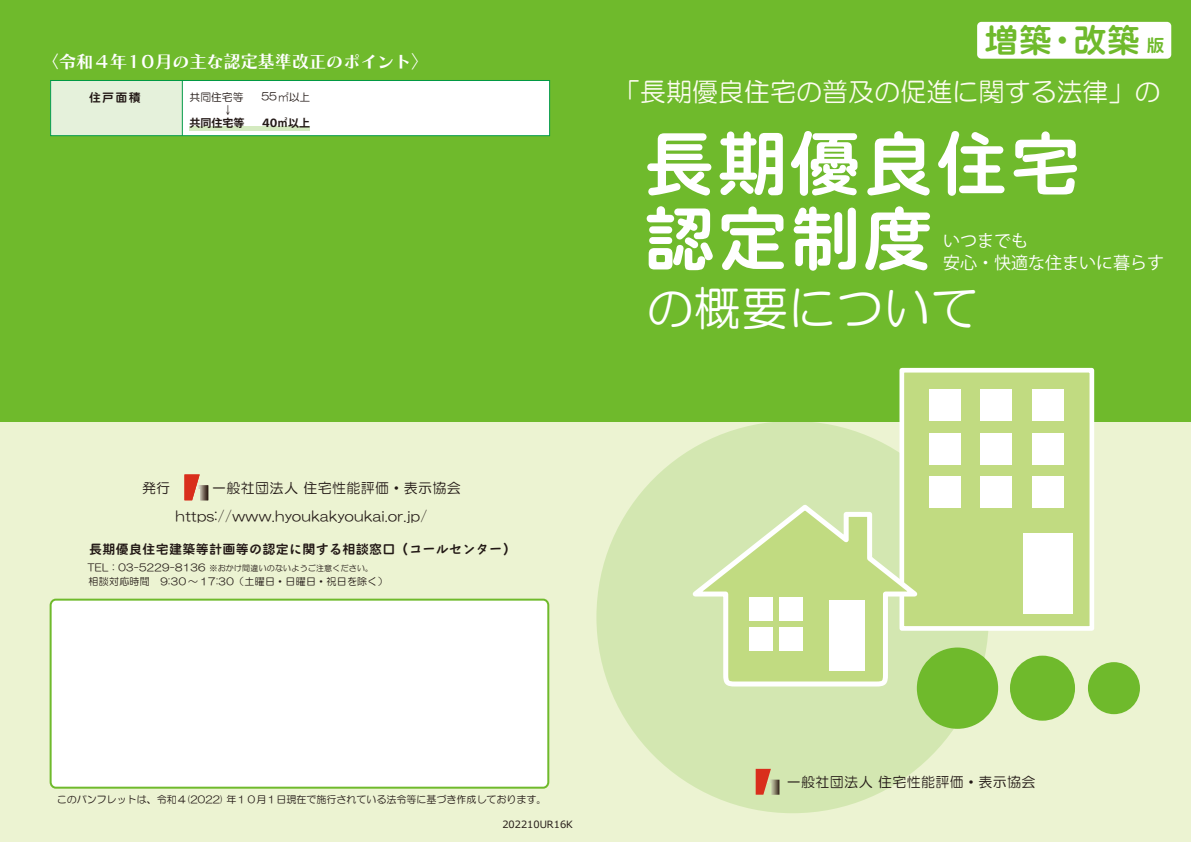
<style>
.page{position:relative;width:1191px;height:842px;background:#ecf3d2}
.page>*{position:absolute;margin:0;border:0;box-sizing:border-box;transform-origin:0 0}
.t1{font:72px/75px "Bokutoh Rera 5";letter-spacing:.015em;color:#fff}
.t2{font:47px "HG Maru Gothic MPRO";letter-spacing:.01em;color:#fff}
.t3{font:34px "Bokutoh Rera 5";color:#6fba2c}
.t4{font:26px "HG Maru Gothic MPRO";color:#fcfcef}
.t5{font:18px "Bokutoh Rera 5";color:#6fba2c}
.t6{font:17.5px "Chiaro Std B";letter-spacing:-.025em;color:#fff}
.t7{font:17px/21.8px "Koz Go Pr 6 N";color:#fff}
.t8{font:14px/28px "HG Maru Gothic MPRO";letter-spacing:.025em;color:#221815}
.t9{font:13px "Bokutoh Rera 5";letter-spacing:.025em;color:#221815}
.t10{font:12px "Bokutoh Rera 5";color:#221815}
.t11{font:700 11px "Koz Go Pr 6 N";color:#221815}
.t12{font:10.8px "HG Maru Gothic MPRO";color:#221815}
.t13{font:10px "HG Maru Gothic MPRO";color:#221815}
.t14{font:10px "HG Maru Gothic MPRO";letter-spacing:.025em;color:#221815}
.t15{font:10px "Meiryo";color:#221815}
.t16{font:8px "HG Maru Gothic MPRO";letter-spacing:.025em;color:#221815}
.s1{font-family:"Koz Go Pr 6 N"}
.s2{font-size:10.5px}
.s3{font-size:10px}
</style>
<div class="page">
<div style="left:0;top:0;width:1191px;height:421px;background:#6fba2c"></div>
<div style="left:51px;top:600px;width:497px;height:188px;background:#fff;border-radius:5px"></div>
<div style="left:50px;top:599px;width:499px;height:190px;border:2px solid #6fba2c;border-radius:5px"></div>
<div style="left:596px;top:421px;width:392px;height:392px;background:#d3e7b1;border-radius:50%"></div>
<div style="left:916px;top:647px;width:82px;height:82px;background:#6fba2c;border-radius:50%"></div>
<div style="left:1010px;top:656px;width:65px;height:65px;background:#6fba2c;border-radius:50%"></div>
<div style="left:1088px;top:662px;width:52px;height:52px;background:#6fba2c;border-radius:50%"></div>
<div style="left:899px;top:368px;width:195px;height:263px;background:#c1db81;border:5px solid #fff"></div>
<div style="left:980px;top:389px;width:31px;height:31px;background:#fff"></div>
<div style="left:1031px;top:389px;width:32px;height:31px;background:#fff"></div>
<div style="left:929px;top:389px;width:31px;height:31px;background:#fff"></div>
<div style="left:980px;top:433px;width:31px;height:31px;background:#fff"></div>
<div style="left:1031px;top:433px;width:32px;height:31px;background:#fff"></div>
<div style="left:929px;top:433px;width:31px;height:31px;background:#fff"></div>
<div style="left:980px;top:476px;width:31px;height:31px;background:#fff"></div>
<div style="left:1031px;top:476px;width:32px;height:31px;background:#fff"></div>
<div style="left:929px;top:476px;width:31px;height:31px;background:#fff"></div>
<div style="left:1023px;top:533px;width:49px;height:80px;background:#fff"></div>
<svg style="left:692px;top:501px;width:229px;height:188px"></svg>
<div style="left:749px;top:597px;width:23px;height:24px;background:#fff"></div>
<div style="left:779px;top:597px;width:24px;height:24px;background:#fff"></div>
<div style="left:829px;top:600px;width:35px;height:71px;background:#fff"></div>
<div style="left:749px;top:628px;width:23px;height:23px;background:#fff"></div>
<div style="left:779px;top:628px;width:24px;height:23px;background:#fff"></div>
<svg style="left:755px;top:769px;width:24px;height:26px"></svg>
<div style="left:182px;top:80px;width:367px;height:56px;background:#fff"></div>
<div style="left:51px;top:80px;width:131px;height:56px;background:#e5f1db"></div>
<div style="left:977px;top:22px;width:194px;height:37px;background:#fff;border-radius:4px"></div>
<div style="left:50px;top:80px;width:500px;height:56px;border:1px solid #094"></div>
<hr style="left:182px;top:80px;width:1px;height:56px;background:#094">
<div style="left:189px;top:126px;width:121px;height:5px;background:#d4eac0"></div>
<svg style="left:184px;top:474px;width:24px;height:26px"></svg>
<p class="t6" style="left:42px;top:50px;width:389px">〈令和４年１０月の主な認定基準改正のポイント<span class="s1">〉</span></p>
<p class="t10" style="left:89px;top:91px;width:53px">住戸面積</p>
<p class="t12" style="left:189px;top:91px;width:55px">共同住宅等</p>
<p class="t12" style="left:261px;top:91px;width:50px"><span class="s2">55</span> ㎡以上</p>
<p class="t11" style="left:189px;top:117px;width:56px">共同住宅等</p>
<p class="t11" style="left:260px;top:117px;width:51px">４０㎡以上</p>
<p class="t8" style="left:142px;top:474px;width:29px">発行</p>
<p class="t8" style="left:175px;top:474px;width:287px;text-indent:37px">一般社団法人 住宅性能評価・表示協会https://www.hyoukakyoukai.or.jp/</p>
<p class="t9" style="left:89px;top:543px;width:428px">長期優良住宅建築等計画等の認定に関する相談窓口（コールセンター）</p>
<p class="t16" style="left:87px;top:564px;width:287px"><span class="s3">TEL：03-5229-8136</span> ※おかけ間違いのないようご注意ください。</p>
<p class="t14" style="left:68px;top:577px;width:322px">　 相談対応時間　9:30 ～ 17:30（土曜日・日曜日・祝日を除く）</p>
<h3 class="t3" style="left:984px;top:23px;width:157px">増築・改築</h3>
<p class="t5" style="left:1146px;top:36px;width:19px">版</p>
<h3 class="t4" style="left:614px;top:79px;width:547px">「長期優良住宅の普及の促進に関する法律」の</h3>
<h1 class="t1" style="left:643px;top:126px;width:440px">長期優良住宅認定制度</h1>
<p class="t7" style="left:943px;top:231px;width:223px">いつまでも<br>安心・快適な住まいに暮らす</p>
<h2 class="t2" style="left:646px;top:284px;width:333px">の概要について</h2>
<p class="t13" style="left:57px;top:795px;width:491px">このパンフレットは、令和４(2022) 年１０月１日現在で施行されている法令等に基づき作成しております。</p>
<p class="t15" style="left:502px;top:817px;width:72px">202210UR16K</p>
<p class="t8" style="left:787px;top:768px;width:250px">一般社団法人 住宅性能評価・表示協会</p>
</div>
